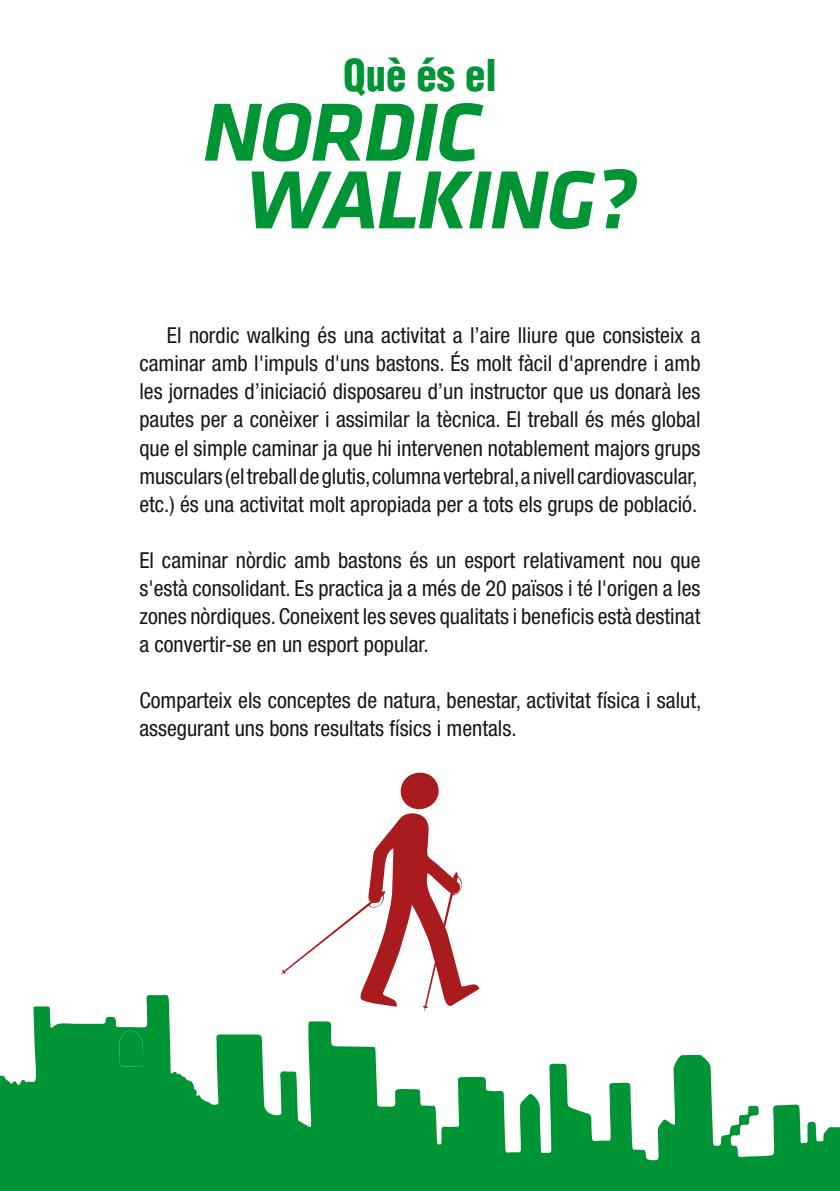
<style>
.page{position:relative;width:840px;height:1191px;background:#fff}
.page>*{position:absolute;margin:0;border:0;box-sizing:border-box;transform-origin:0 0}
.t1{font:italic 700 85.2px/67.6px "Klavika";letter-spacing:-.02em;color:#009534}
.t2{font:900 condensed 42.8px "Helvetica LT";color:#009534;scale:.95 1}
.t3{font:condensed 22px/28px "Helvetica Neue LT";color:#1a171c}
</style>
<div class="page">
<svg style="left:0;top:995px;width:839px;height:196px;fill:#009534"></svg>
<svg style="left:119px;top:1029px;width:24px;height:38px"></svg>
<svg style="left:280px;top:772px;width:199px;height:239px"></svg>
<h2 class="t2" style="left:343px;top:48px;width:163px">Què és el</h2>
<h1 class="t1" style="left:245px;top:98px;width:393px;text-indent:-42px">NORDIC<br>WALKING?</h1>
<p class="t3" style="left:139px;top:321px;width:562px;text-indent:27px">El nordic walking és una activitat a l’aire lliure que consisteix a caminar amb l'impuls d'uns bastons. És molt fàcil d'aprendre i amb les jornades d’iniciació disposareu d’un instructor que us donarà les pautes per a conèixer i assimilar la tècnica. El treball és més global que el simple caminar ja que hi intervenen notablement majors grups musculars (el treball de glutis, columna vertebral, a nivell cardiovascular, etc.) és una activitat molt apropiada per a tots els grups de població.</p>
<p class="t3" style="left:139px;top:545px;width:562px;text-align:justify">El caminar nòrdic amb bastons és un esport relativament nou que s'està consolidant. Es practica ja a més de 20 països i té l'origen a les zones nòrdiques. Coneixent les seves qualitats i beneficis està destinat a convertir-se en un esport popular.</p>
<p class="t3" style="left:139px;top:685px;width:563px">Comparteix els conceptes de natura, benestar, activitat física i salut, assegurant uns bons resultats físics i mentals.</p>
</div>
